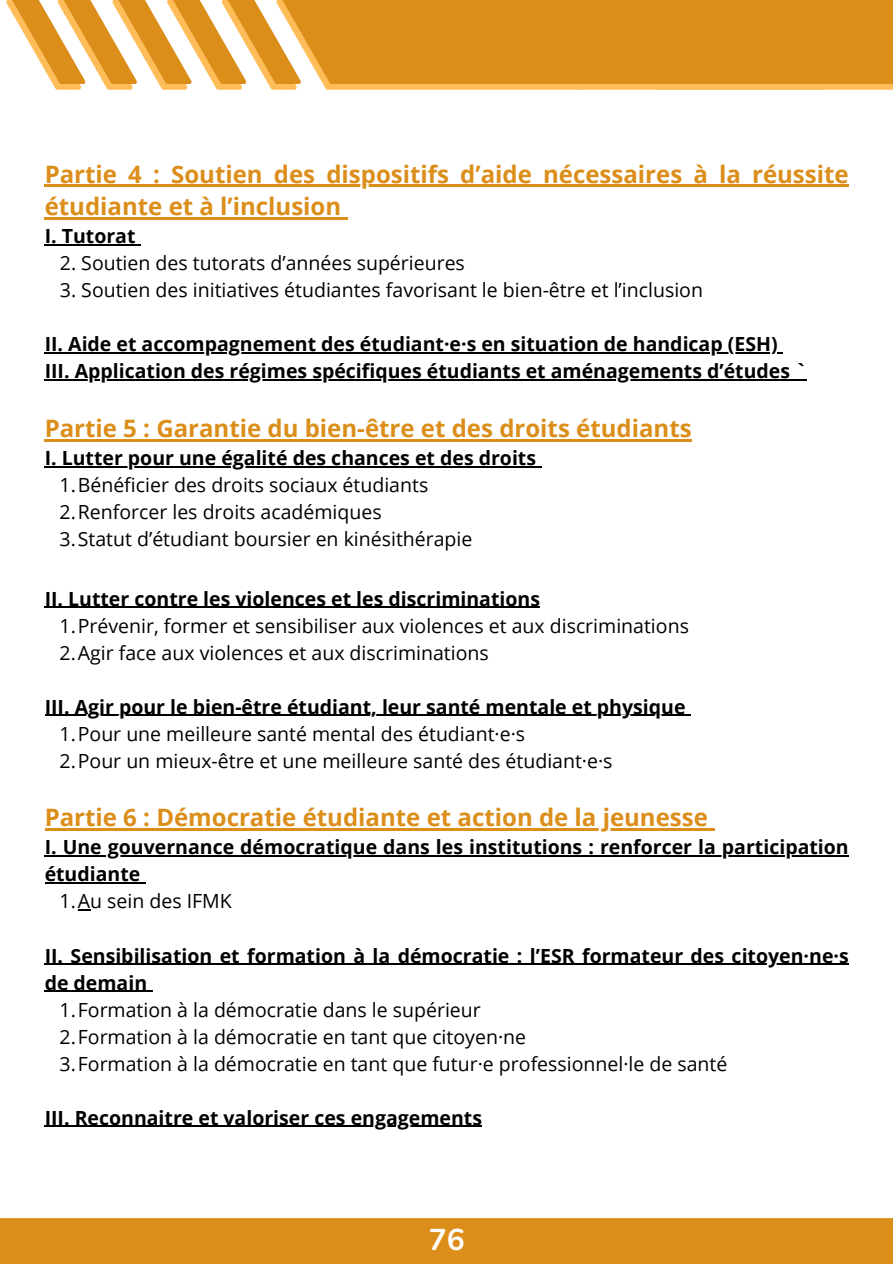
<style>
.page{position:relative;width:893px;height:1264px;background:#fff}
.page>*{position:absolute;margin:0;border:0;box-sizing:border-box;transform-origin:0 0}
.t1{font:700 30px "Nunito";color:#fff}
.t2{font:700 24px/32.7px "Open Sans";color:#db8e1a}
.t3{font:19.5px/27px "Open Sans";color:#000}
.t4{font:700 19.5px/27px "Open Sans";color:#000}
.s1{font-weight:700}
</style>
<div class="page">
<div style="left:0;top:1218px;width:892px;height:45px;background:#db8e1a"></div>
<hr style="left:45px;top:185px;width:803px;height:2px;background:#db8e1a">
<hr style="left:45px;top:217px;width:296px;height:3px;background:#db8e1a">
<svg style="left:341px;top:217px;width:6px;height:3px"></svg>
<svg style="left:45px;top:244px;width:17px;height:1px"></svg>
<hr style="left:62px;top:244px;width:73px;height:1px;background:#000">
<svg style="left:45px;top:352px;width:23px;height:1px"></svg>
<hr style="left:68px;top:352px;width:709px;height:1px;background:#000">
<hr style="left:45px;top:379px;width:30px;height:1px;background:#000">
<hr style="left:75px;top:379px;width:720px;height:1px;background:#000">
<svg style="left:795px;top:379px;width:12px;height:1px"></svg>
<hr style="left:45px;top:439px;width:646px;height:2px;background:#db8e1a">
<svg style="left:45px;top:466px;width:28px;height:1px"></svg>
<hr style="left:73px;top:466px;width:463px;height:1px;background:#000">
<hr style="left:45px;top:607px;width:495px;height:1px;background:#000">
<hr style="left:45px;top:715px;width:640px;height:1px;background:#000">
<hr style="left:45px;top:828px;width:51px;height:2px;background:#db8e1a">
<hr style="left:96px;top:828px;width:612px;height:2px;background:#db8e1a">
<svg style="left:708px;top:828px;width:6px;height:2px"></svg>
<svg style="left:45px;top:855px;width:18px;height:1px"></svg>
<hr style="left:63px;top:855px;width:785px;height:1px;background:#000">
<hr style="left:45px;top:882px;width:95px;height:1px;background:#000">
<svg style="left:78px;top:909px;width:12px;height:1px"></svg>
<hr style="left:45px;top:963px;width:803px;height:1px;background:#000">
<hr style="left:45px;top:990px;width:102px;height:1px;background:#000">
<hr style="left:45px;top:1125px;width:437px;height:1px;background:#000">
<svg style="left:6px;top:0;width:503px;height:89px;fill:#ffbd59"></svg>
<div style="left:509px;top:0;width:383px;height:89px;background:#db8e1a"></div>
<svg style="left:10px;top:0;width:575px;height:84px;fill:#db8e1a"></svg>
<p class="t2" style="left:45px;top:157px;width:805px">Partie 4 : Soutien des dispositifs d’aide nécessaires à la réussite étudiante et à l’inclusion</p>
<p class="t4" style="left:45px;top:222px;width:92px">I. Tutorat</p>
<p class="t3" style="left:60px;top:249px;width:406px">2. Soutien des tutorats d’années supérieures</p>
<p class="t3" style="left:60px;top:276px;width:644px">3. Soutien des initiatives étudiantes favorisant le bien-être et l’inclusion</p>
<p class="t4" style="left:45px;top:330px;width:734px">II. Aide et accompagnement des étudiant·e·s en situation de handicap (ESH)</p>
<p class="t4" style="left:45px;top:357px;width:763px">III. Application des régimes spécifiques étudiants et aménagements d’études `</p>
<p class="t2" style="left:45px;top:411px;width:648px">Partie 5 : Garantie du bien-être et des droits étudiants</p>
<p class="t4" style="left:45px;top:444px;width:493px">I. Lutter pour une égalité des chances et des droits</p>
<p class="t3" style="left:59px;top:471px;width:370px">1.Bénéficier des droits sociaux étudiants</p>
<p class="t3" style="left:59px;top:498px;width:323px">2.Renforcer les droits académiques</p>
<h2 class="t3" style="left:59px;top:525px;width:414px">3.Statut d’étudiant boursier en kinésithérapie</h2>
<h3 class="t4" style="left:45px;top:584px;width:497px">II. Lutter contre les violences et les discriminations</h3>
<h1 class="t3" style="left:59px;top:611px;width:631px">1.Prévenir, former et sensibiliser aux violences et aux discriminations</h1>
<p class="t3" style="left:59px;top:638px;width:430px">2.Agir face aux violences et aux discriminations</p>
<p class="t4" style="left:45px;top:692px;width:642px">III. Agir pour le bien-être étudiant, leur santé mentale et physique</p>
<p class="t3" style="left:59px;top:719px;width:467px">1.Pour une meilleure santé mental des étudiant·e·s</p>
<h3 class="t3" style="left:59px;top:746px;width:554px">2.Pour un mieux-être et une meilleure santé des étudiant·e·s</h3>
<p class="t2" style="left:45px;top:800px;width:664px">Partie 6 : Démocratie étudiante et action de la jeunesse</p>
<p class="t4" style="left:45px;top:833px;width:805px">I. Une gouvernance démocratique dans les institutions : renforcer la participation</p>
<h3 class="t3" style="left:59px;top:860px;width:174px;text-indent:-15px"><span class="s1">étudiante<br></span>1.Au sein des IFMK</h3>
<p class="t4" style="left:45px;top:941px;width:805px">II. Sensibilisation et formation à la démocratie : l’ESR formateur des citoyen·ne·s de demain</p>
<p class="t3" style="left:59px;top:995px;width:423px">1.Formation à la démocratie dans le supérieur</p>
<h3 class="t3" style="left:59px;top:1022px;width:468px">2.Formation à la démocratie en tant que citoyen·ne</h3>
<p class="t3" style="left:59px;top:1049px;width:669px">3.Formation à la démocratie en tant que futur·e professionnel·le de santé</p>
<h3 class="t4" style="left:45px;top:1103px;width:439px">III. Reconnaitre et valoriser ces engagements</h3>
<p class="t1" style="left:428px;top:1219px;width:37px">76</p>
</div>
